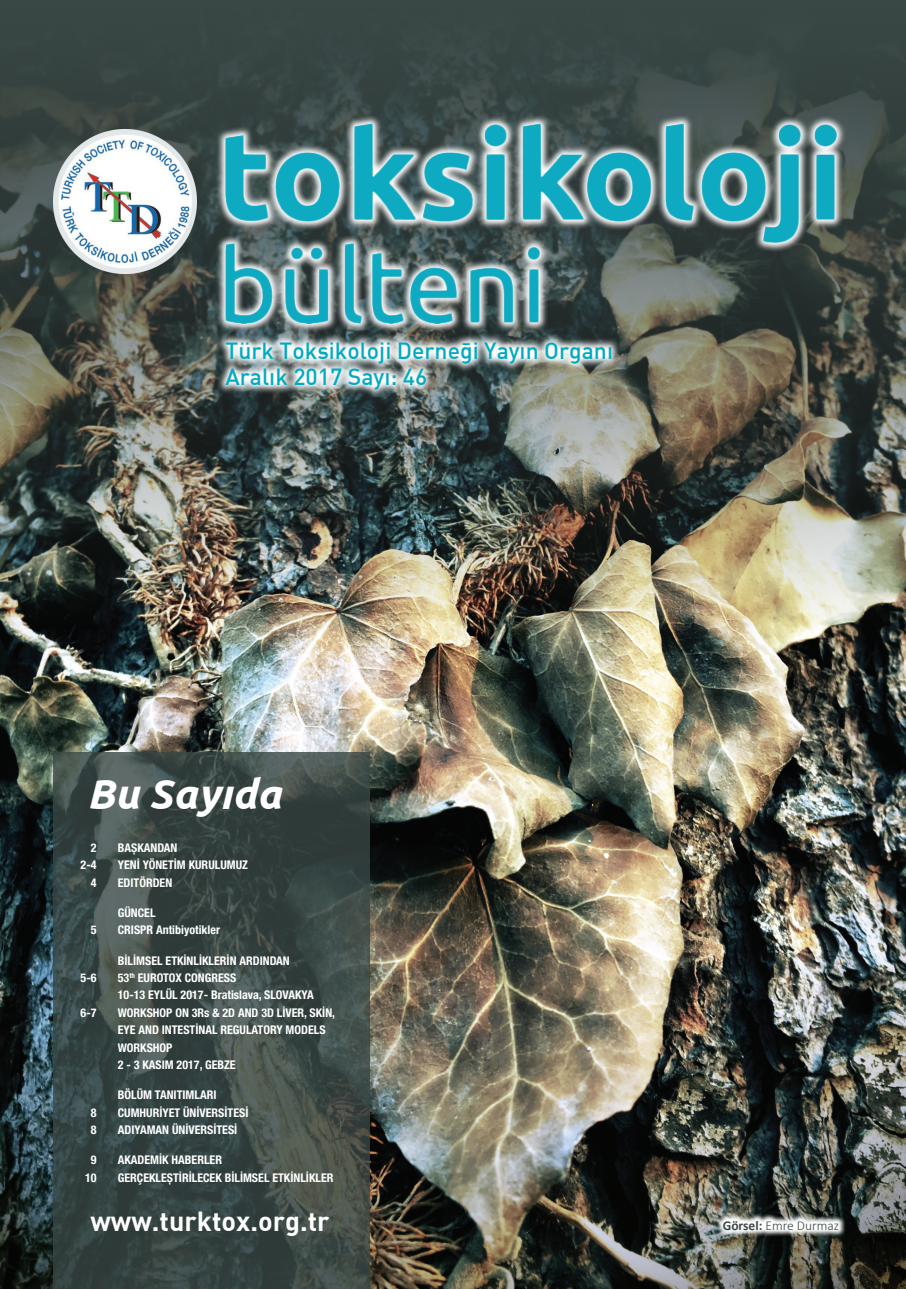
<style>
.page{position:relative;width:906px;height:1289px;background:#fff}
.page>*{position:absolute;margin:0;border:0;box-sizing:border-box;transform-origin:0 0}
.t1{font:italic 700 42px "Ubuntu";color:#fff}
.t2{font:700 27px "DI Nbek";color:#fff}
.t3{font:500 22.95px/26.1px "DI Nbek";color:#00abc1}
.t4{font:300 13.5px "Calibri";color:#394745}
.t5{font:700 condensed 12px/17.4px "Helvetica Neue LT Pro";color:#fff}
.s1{font-weight:700}
</style>
<div class="page">
<img style="left:0;top:689px;width:906px;height:599px">
<svg style="left:53px;top:753px;width:316px;height:535px;background:#3c4946"></svg>
<img style="left:0;top:0;width:906px;height:689px">
<svg style="left:216px;top:334px;width:405px;height:65px"></svg>
<svg style="left:216px;top:114px;width:629px;height:220px;background:#515b59"></svg>
<img style="left:225px;top:124px;width:611px;height:200px">
<img style="left:53px;top:129px;width:143px;height:144px">
<svg style="left:715px;top:1212px;width:131px;height:24px"></svg>
<h3 class="t3" style="left:225px;top:337px;width:389px">Türk Toksikoloji Derneği Yayın Organı<br>Aralık 2017 Sayı: 46</h3>
<h1 class="t1" style="left:87px;top:768px;width:196px">Bu Sayıda</h1>
<p class="t5" style="left:91px;top:838px;width:7px">2</p>
<p class="t5" style="left:118px;top:838px;width:61px">BAŞKANDAN</p>
<p class="t5" style="left:81px;top:856px;width:17px">2-4</p>
<p class="t5" style="left:118px;top:856px;width:132px">YENİ YÖNETİM KURULUMUZ</p>
<p class="t5" style="left:91px;top:873px;width:7px">4</p>
<p class="t5" style="left:118px;top:873px;width:56px">EDITÖRDEN</p>
<p class="t5" style="left:118px;top:903px;width:39px">GÜNCEL</p>
<p class="t5" style="left:91px;top:921px;width:7px">5</p>
<p class="t5" style="left:118px;top:921px;width:104px">CRISPR Antibiyotikler</p>
<p class="t5" style="left:118px;top:951px;width:173px">BİLİMSEL ETKİNLİKLERİN ARDINDAN</p>
<p class="t5" style="left:81px;top:968px;width:17px">5-6</p>
<p class="t5" style="left:118px;top:968px;width:197px">53<sup>th</sup> EUROTOX CONGRESS<br>10-13 EYLÜL 2017- Bratislava, SLOVAKYA</p>
<p class="t5" style="left:81px;top:1003px;width:17px">6-7</p>
<p class="t5" style="left:118px;top:1003px;width:219px">WORKSHOP ON 3Rs &amp; 2D AND 3D LİVER, SKİN,<br>EYE AND INTESTİNAL REGULATORY MODELS<br>WORKSHOP<br>2 - 3 KASIM 2017, GEBZE</p>
<p class="t5" style="left:118px;top:1086px;width:100px">BÖLÜM TANITIMLARI</p>
<p class="t5" style="left:91px;top:1103px;width:7px">8</p>
<p class="t5" style="left:118px;top:1103px;width:132px">CUMHURİYET ÜNİVERSİTESİ</p>
<p class="t5" style="left:91px;top:1120px;width:7px">8</p>
<p class="t5" style="left:118px;top:1120px;width:121px">ADIYAMAN ÜNİVERSİTESİ</p>
<p class="t5" style="left:91px;top:1151px;width:7px">9</p>
<p class="t5" style="left:118px;top:1151px;width:106px">AKADEMİK HABERLER</p>
<p class="t5" style="left:85px;top:1168px;width:13px">10</p>
<p class="t5" style="left:118px;top:1168px;width:217px">GERÇEKLEŞTİRİLECEK BİLİMSEL ETKİNLİKLER</p>
<h2 class="t2" style="left:90px;top:1203px;width:241px">www.turktox.org.tr</h2>
<p class="t4" style="left:722px;top:1216px;width:118px"><span class="s1">Görsel:</span> Emre Durmaz</p>
</div>
